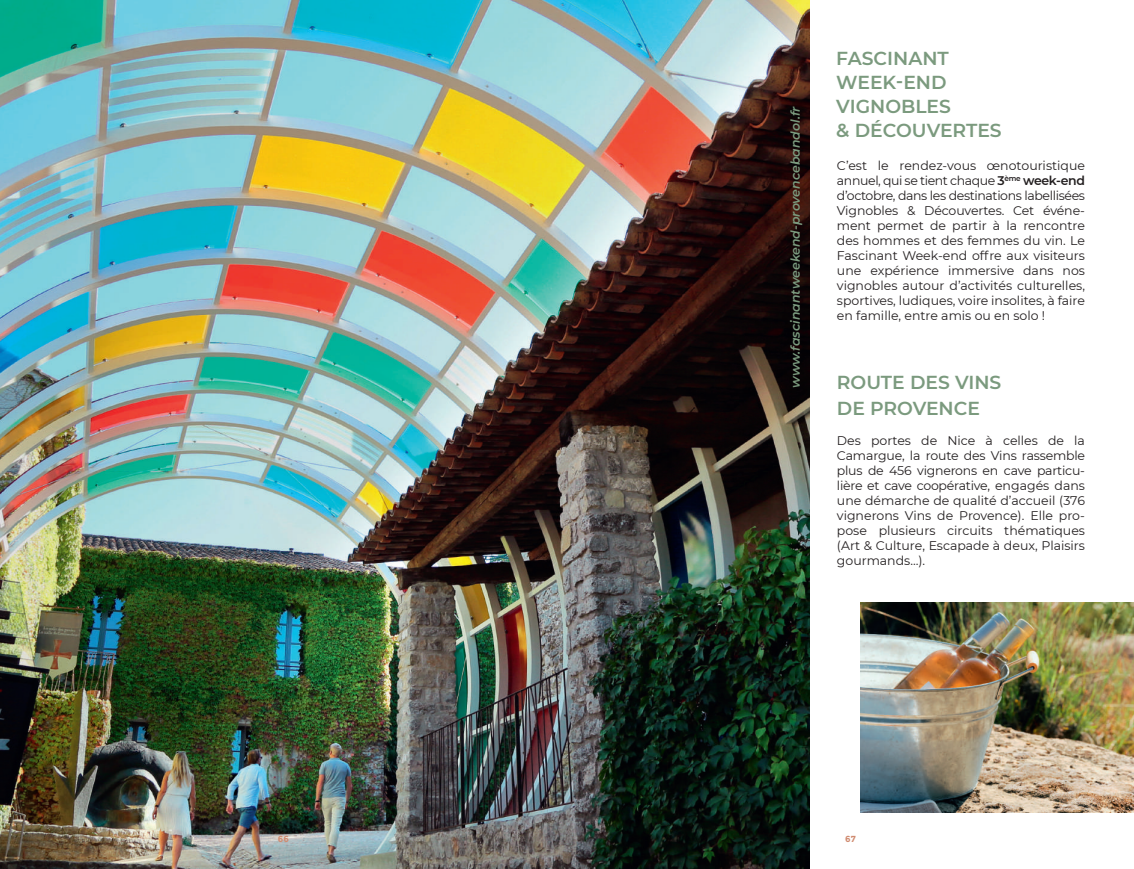
<style>
.page{position:relative;width:1134px;height:869px;background:#fff}
.page>*{position:absolute;margin:0;border:0;box-sizing:border-box;transform-origin:0 0}
.t1{font:600 18.75px/23.8px "Montserrat";color:#7b9a7e}
.t2{font:12.5px/15px "Montserrat";color:#231f20;text-align:justify}
.t3{font:italic 600 12.5px "Montserrat";color:#7b9a7e}
.t4{font:700 8.75px "Montserrat";color:#d08b70}
.s1{font-weight:600}
</style>
<div class="page">
<img style="left:0;top:0;width:810px;height:868px">
<img style="left:861px;top:602px;width:273px;height:209px">
<p class="t4" style="left:278px;top:833px;width:13px">66</p>
<p class="t3" style="left:786px;top:387px;width:283px;rotate:-90deg">www.fascinantweekend-provencebandol.fr</p>
<h1 class="t1" style="left:836px;top:46px;width:167px">FASCINANT<br>WEEK-END<br>VIGNOBLES<br>&amp; DÉCOUVERTES</h1>
<p class="t2" style="left:837px;top:157px;width:250px">C’est le rendez-vous œnotouristique annuel, qui se tient chaque <span class="s1">3</span><sup>ème</sup> <span class="s1">week-end </span>d’octobre, dans les destinations labellisées Vignobles &amp; Découvertes. Cet événe&shy;ment permet de partir à la rencontre des hommes et des femmes du vin. Le Fascinant Week-end offre aux visiteurs une expérience immersive dans nos vignobles autour d’activités culturelles, sportives, ludiques, voire insolites, à faire en famille, entre amis ou en solo !</p>
<h1 class="t1" style="left:837px;top:368px;width:166px;line-height:26.2px">ROUTE DES VINS<br>DE PROVENCE</h1>
<p class="t2" style="left:837px;top:432px;width:250px">Des portes de Nice à celles de la Camargue, la route des Vins rassemble plus de 456 vignerons en cave particu&shy;lière et cave coopérative, engagés dans une démarche de qualité d’accueil (376 vignerons Vins de Provence). Elle pro&shy;pose plusieurs circuits thématiques (Art &amp; Culture, Escapade à deux, Plaisirs gourmands…).</p>
<p class="t4" style="left:845px;top:833px;width:12px">67</p>
</div>
